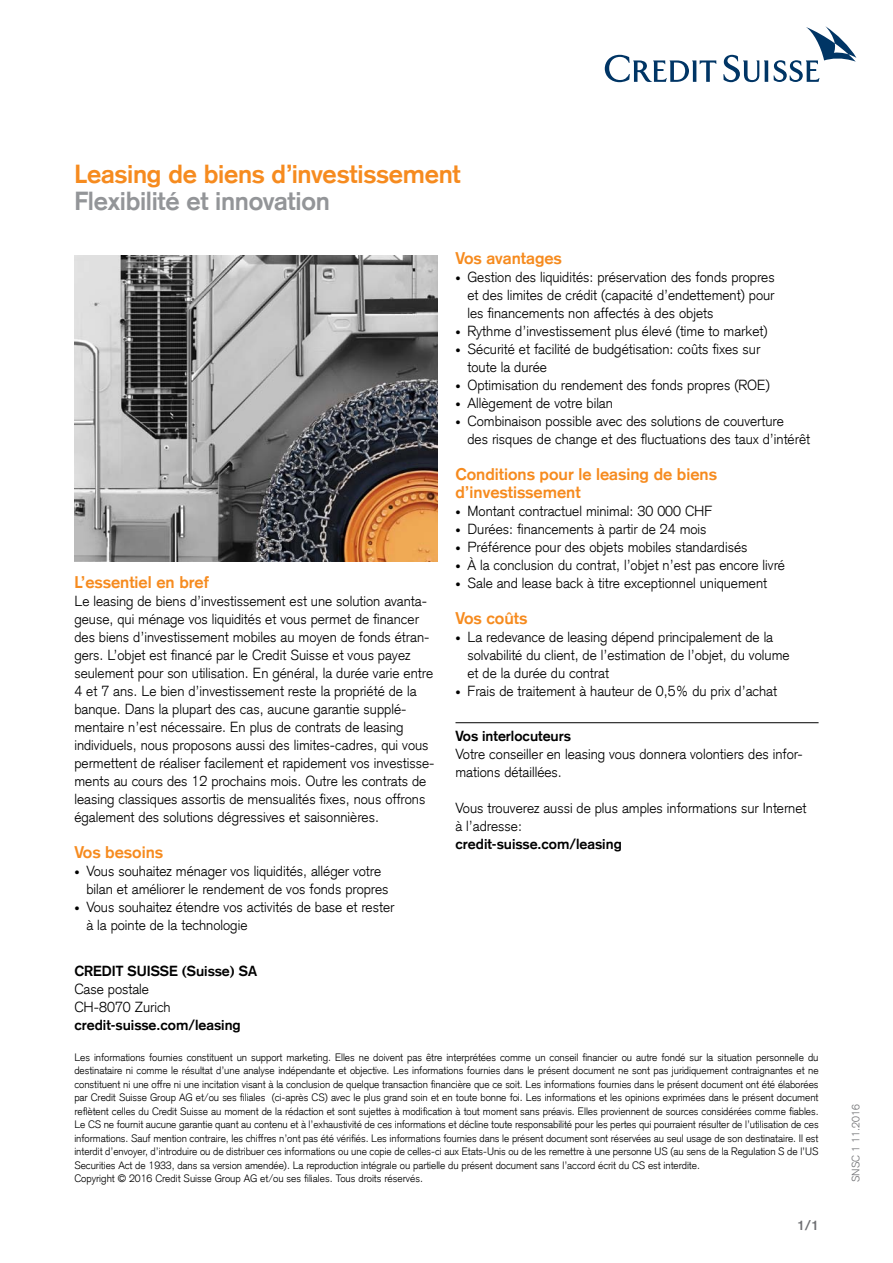
<style>
.page{position:relative;width:893px;height:1263px;background:#fff}
.page>*{position:absolute;margin:0;border:0;box-sizing:border-box;transform-origin:0 0}
.t1{font:700 25.5px "Credit Suisse Type";letter-spacing:-.01em;color:#f68b1f}
.t2{font:700 25.5px "Credit Suisse Type";letter-spacing:-.01em;color:#939598}
.t3{font:700 16.5px/18px "Credit Suisse Type";color:#f68b1f}
.t4{font:300 14.25px/18px "Credit Suisse Type";color:#000}
.t5{font:700 14.25px "Credit Suisse Type";color:#000}
.t6{font:700 13.5px "Credit Suisse Type";color:#6d6e71}
.t7{font:300 10.5px/13.5px "Credit Suisse Type";letter-spacing:-.005em;color:#000}
.t8{font:300 10.5px "Credit Suisse Type";letter-spacing:.005em;color:#6d6e71}
.s1{font-size:10.5px}
</style>
<div class="page">
<hr style="left:455px;top:722px;width:364px;height:1px;background:#000">
<img style="left:74px;top:255px;width:363px;height:306px">
<svg style="left:605px;top:26px;width:251px;height:56px"></svg>
<h1 class="t1" style="left:74px;top:159px;width:388px">Leasing de biens d’investissement</h1>
<h1 class="t2" style="left:74px;top:186px;width:257px">Flexibilité et innovation</h1>
<p class="t3" style="left:74px;top:573px;width:136px">L’essentiel en bref</p>
<p class="t4" style="left:74px;top:592px;width:362px">Le leasing de biens d’investissement est une solution avanta&shy;geuse, qui ménage vos liquidités et vous permet de financer des biens d’investissement mobiles au moyen de fonds étran&shy;gers. L’objet est financé par le Credit Suisse et vous payez seulement pour son utilisation. En général, la durée varie entre 4 et 7 ans. Le bien d’investissement reste la propriété de la banque. Dans la plupart des cas, aucune garantie supplé&shy;mentaire n’est nécessaire. En plus de contrats de leasing individuels, nous proposons aussi des limites-cadres, qui vous permettent de réaliser facilement et rapidement vos investisse&shy;ments au cours des 12 prochains mois. Outre les contrats de leasing classiques assortis de mensualités fixes, nous offrons également des solutions dégressives et saisonnières.</p>
<p class="t3" style="left:74px;top:843px;width:90px">Vos besoins</p>
<p class="t4" style="left:86px;top:862px;width:304px;text-indent:-12px"><span class="s1">•</span> Vous souhaitez ménager vos liquidités, alléger votre bilan et améliorer le rendement de vos fonds propres</p>
<p class="t4" style="left:86px;top:898px;width:309px;text-indent:-12px"><span class="s1">•</span> Vous souhaitez étendre vos activités de base et rester à la pointe de la technologie</p>
<p class="t5" style="left:74px;top:963px;width:184px">CREDIT SUISSE (Suisse) SA</p>
<p class="t4" style="left:74px;top:980px;width:98px">Case postale<br>CH-8070 Zurich</p>
<p class="t5" style="left:74px;top:1017px;width:168px">credit-suisse.com/leasing</p>
<p class="t3" style="left:455px;top:249px;width:108px">Vos avantages</p>
<p class="t4" style="left:467px;top:268px;width:309px;text-align:justify;text-indent:-12px"><span class="s1">•</span> Gestion des liquidités: préservation des fonds propres et des limites de crédit (capacité d’endettement) pour les financements non affectés à des objets</p>
<p class="t4" style="left:455px;top:322px;width:314px"><span class="s1">•</span> Rythme d’investissement plus élevé (time to market)</p>
<p class="t4" style="left:467px;top:340px;width:294px;text-indent:-12px"><span class="s1">•</span> Sécurité et facilité de budgétisation: coûts fixes sur toute la durée</p>
<p class="t4" style="left:455px;top:376px;width:316px"><span class="s1">•</span> Optimisation du rendement des fonds propres (ROE)</p>
<p class="t4" style="left:455px;top:394px;width:159px"><span class="s1">•</span> Allègement de votre bilan</p>
<p class="t4" style="left:467px;top:412px;width:344px;text-indent:-12px"><span class="s1">•</span> Combinaison possible avec des solutions de couverture<br>des risques de change et des fluctuations des taux d’intérêt</p>
<p class="t3" style="left:455px;top:465px;width:263px">Conditions pour le leasing de biens d’investissement</p>
<p class="t4" style="left:455px;top:502px;width:259px"><span class="s1">•</span> Montant contractuel minimal: 30 000 CHF</p>
<p class="t4" style="left:455px;top:520px;width:253px"><span class="s1">•</span> Durées: financements à partir de 24 mois</p>
<p class="t4" style="left:455px;top:538px;width:293px"><span class="s1">•</span> Préférence pour des objets mobiles standardisés</p>
<p class="t4" style="left:455px;top:556px;width:331px"><span class="s1">•</span> À la conclusion du contrat, l’objet n’est pas encore livré</p>
<p class="t4" style="left:455px;top:574px;width:313px"><span class="s1">•</span> Sale and lease back à titre exceptionnel uniquement</p>
<p class="t3" style="left:455px;top:609px;width:73px">Vos coûts</p>
<p class="t4" style="left:467px;top:628px;width:324px;text-indent:-12px"><span class="s1">•</span> La redevance de leasing dépend principalement de la solvabilité du client, de l’estimation de l’objet, du volume et de la durée du contrat</p>
<p class="t4" style="left:455px;top:682px;width:323px"><span class="s1">•</span> Frais de traitement à hauteur de 0,5% du prix d’achat</p>
<p class="t5" style="left:455px;top:728px;width:117px">Vos interlocuteurs</p>
<p class="t4" style="left:455px;top:745px;width:349px">Votre conseiller en leasing vous donnera volontiers des infor&shy;mations détaillées.</p>
<p class="t4" style="left:455px;top:799px;width:352px">Vous trouverez aussi de plus amples informations sur Internet à l’adresse:</p>
<p class="t5" style="left:455px;top:836px;width:168px">credit-suisse.com/leasing</p>
<p class="t7" style="left:74px;top:1050px;width:746px">Les informations fournies constituent un support marketing. Elles ne doivent pas être interprétées comme un conseil financier ou autre fondé sur la situation personnelle du destinataire ni comme le résultat d’une analyse indépendante et objective. Les informations fournies dans le présent document ne sont pas juridiquement contraignantes et ne constituent ni une offre ni une incitation visant à la conclusion de quelque transaction financière que ce soit. Les informations fournies dans le présent document ont été élaborées par Credit Suisse Group AG et/ou ses filiales (ci-après CS) avec le plus grand soin et en toute bonne foi. Les informations et les opinions exprimées dans le présent document reflètent celles du Credit Suisse au moment de la rédaction et sont sujettes à modification à tout moment sans préavis. Elles proviennent de sources considérées comme fiables.<br>Le CS ne fournit aucune garantie quant au contenu et à l’exhaustivité de ces informations et décline toute responsabilité pour les pertes qui pourraient résulter de l’utilisation de ces informations. Sauf mention contraire, les chiffres n’ont pas été vérifiés. Les informations fournies dans le présent document sont réservées au seul usage de son destinataire. Il est interdit d’envoyer, d’introduire ou de distribuer ces informations ou une copie de celles-ci aux Etats-Unis ou de les remettre à une personne US (au sens de la Regulation S de l’US Securities Act de 1933, dans sa version amendée). La reproduction intégrale ou partielle du présent document sans l’accord écrit du CS est interdite.<br>Copyright © 2016 Credit Suisse Group AG et/ou ses filiales. Tous droits réservés.</p>
<p class="t6" style="left:797px;top:1217px;width:23px">1/1</p>
<p class="t8" style="left:850px;top:1182px;width:79px;rotate:-90deg">SNSC 1 11.2016</p>
</div>
